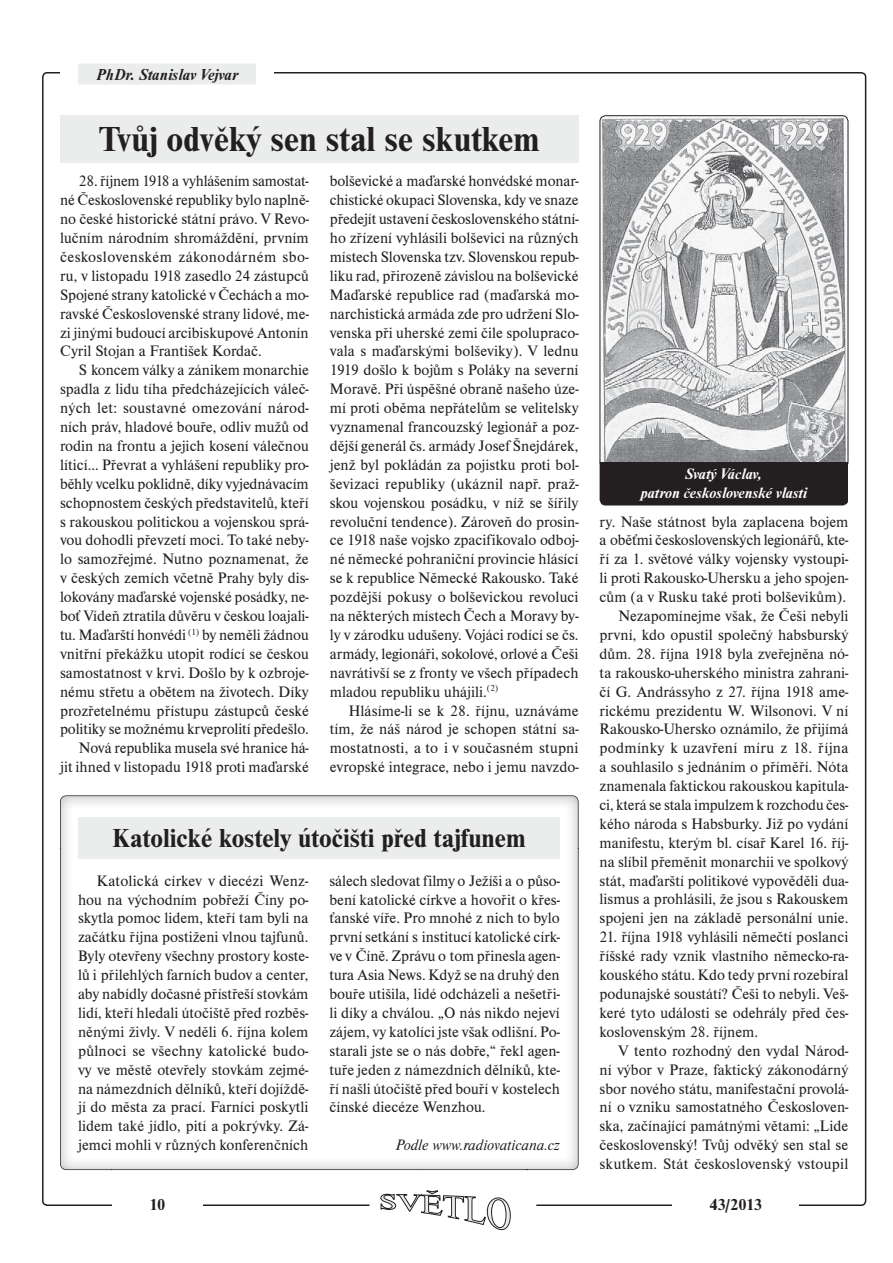
<style>
.page{position:relative;width:893px;height:1263px;background:#fff}
.page>*{position:absolute;margin:0;border:0;box-sizing:border-box;transform-origin:0 0}
.t1{font:700 36px "Nimbus Rom DEE";color:#231f20}
.t2{font:700 27px "Nimbus Rom DEE";color:#231f20}
.t3{font:italic 700 16.5px "Nimbus Rom DEE";color:#231f20}
.t4{font:700 16.5px "Nimbus Rom DEE";letter-spacing:-.02em;color:#231f20}
.t5{font:15.75px/18.9px "Nimbus Rom DEE";color:#231f20;text-align:justify}
.t6{font:italic 700 15.75px/18.9px "Nimbus Rom DEE";color:#fff;text-align:center}
.t7{font:italic 15.75px "Nimbus Rom DEE";color:#231f20}
</style>
<div class="page">
<svg style="left:380px;top:1190px;width:131px;height:41px"></svg>
<div style="left:78px;top:64px;width:178px;height:21px;background:#ebecec"></div>
<div style="left:60px;top:115px;width:518px;height:48px;background:#ebecec"></div>
<img style="left:600px;top:116px;width:248px;height:352px;border-radius:6px">
<div style="left:599px;top:115px;width:249px;height:353px;border:1px solid #231f20;border-radius:6px"></div>
<div style="left:599px;top:462px;width:249px;height:44px;background:#231f20"></div>
<img style="left:60px;top:795px;width:518px;height:53px">
<img style="left:60px;top:848px;width:52px;height:322px">
<img style="left:527px;top:848px;width:51px;height:322px">
<img style="left:111px;top:1168px;width:416px;height:2px">
<div style="left:78px;top:817px;width:482px;height:42px;background:#ebecec"></div>
<p class="t3" style="left:96px;top:68px;width:143px">PhDr. Stanislav Vejvar</p>
<h1 class="t1" style="left:99px;top:125px;width:442px">Tvůj odvěký sen stal se skutkem</h1>
<p class="t5" style="left:60px;top:173px;width:250px;text-indent:19px">28. říjnem 1918 a vyhlášením samostat&shy;né Československé republiky bylo naplně&shy;no české historické státní právo. V Revo&shy;lučním národním shromáždění, prvním československém zákonodárném sbo&shy;ru, v listopadu 1918 zasedlo 24 zástupců Spojené strany katolické v Čechách a mo&shy;ravské Československé strany lidové, me&shy;zi jinými budoucí arcibiskupové Antonín Cyril Stojan a František Kordač.</p>
<p class="t5" style="left:60px;top:362px;width:250px;text-align:right">S koncem války a zánikem monarchie spadla z lidu tíha předcházejících váleč&shy;ných let: soustavné omezování národ&shy;ních práv, hladové bouře, odliv mužů od rodin na frontu a jejich kosení válečnou líticí... Převrat a vyhlášení republiky pro&shy;běhly vcelku poklidně, díky vyjednávacím schopnostem českých představitelů, kteří s rakouskou politickou a vojenskou sprá&shy;vou dohodli převzetí moci. To také neby&shy;lo samozřejmé. Nutno poznamenat, že v českých zemích včetně Prahy byly dis&shy;lokovány maďarské vojenské posádky, ne&shy;boť Vídeň ztratila důvěru v českou loajali&shy;tu. Maďarští honvédi <sup>(1)</sup> by neměli žádnou vnitřní překážku utopit rodící se českou samostatnost v krvi. Došlo by k ozbroje&shy;nému střetu a obětem na životech. Díky prozřetelnému přístupu zástupců české politiky se možnému krveprolití předešlo.<br>Nová republika musela své hranice há-<br>jit ihned v listopadu 1918 proti maďarské</p>
<p class="t5" style="left:330px;top:173px;width:250px">bolševické a maďarské honvédské monar&shy;chistické okupaci Slovenska, kdy ve snaze předejít ustavení československého státní&shy;ho zřízení vyhlásili bolševici na různých místech Slovenska tzv. Slovenskou repub&shy;liku rad, přirozeně závislou na bolševické Maďarské republice rad (maďarská mo&shy;narchistická armáda zde pro udržení Slo&shy;venska při uherské zemi čile spolupraco&shy;vala s maďarskými bolševiky). V lednu 1919 došlo k bojům s Poláky na severní Moravě. Při úspěšné obraně našeho úze&shy;mí proti oběma nepřátelům se velitelsky vyznamenal francouzský legionář a poz&shy;dější generál čs. armády Josef Šnejdárek, jenž byl pokládán za pojistku proti bol&shy;ševizaci republiky (ukáznil např. praž&shy;skou vojenskou posádku, v níž se šířily revoluční tendence). Zároveň do prosin&shy;ce 1918 naše vojsko zpacifikovalo odboj&shy;né německé pohraniční provincie hlásící se k republice Německé Rakousko. Také pozdější pokusy o bolševickou revoluci na některých místech Čech a Moravy by&shy;ly v zárodku udušeny. Vojáci rodící se čs. armády, legionáři, sokolové, orlové a Češi navrátivší se z fronty ve všech případech mladou republiku uhájili.<sup>(2)</sup></p>
<p class="t5" style="left:330px;top:702px;width:250px;text-indent:19px">Hlásíme-li se k 28. říjnu, uznáváme tím, že náš národ je schopen státní sa&shy;mostatnosti, a to i v současném stupni evropské integrace, nebo i jemu navzdo-</p>
<h2 class="t2" style="left:112px;top:828px;width:414px">Katolické kostely útočišti před tajfunem</h2>
<p class="t5" style="left:78px;top:872px;width:232px;text-indent:19px">Katolická církev v diecézi Wenz&shy;hou na východním pobřeží Číny po&shy;skytla pomoc lidem, kteří tam byli na začátku října postiženi vlnou tajfunů.<br>Byly otevřeny všechny prostory koste&shy;lů i přilehlých farních budov a center, aby nabídly dočasné přístřeší stovkám lidí, kteří hledali útočiště před rozběs&shy;něnými živly. V neděli 6. října kolem půlnoci se všechny katolické budo&shy;vy ve městě otevřely stovkám zejmé&shy;na námezdních dělníků, kteří dojíždě&shy;jí do města za prací. Farníci poskytli lidem také jídlo, pití a pokrývky. Zá&shy;jemci mohli v různých konferenčních</p>
<p class="t5" style="left:329px;top:872px;width:232px">sálech sledovat filmy o Ježíši a o půso&shy;bení katolické církve a hovořit o křes&shy;ťanské víře. Pro mnohé z nich to bylo první setkání s institucí katolické círk&shy;ve v Číně. Zprávu o tom přinesla agen&shy;tura Asia News. Když se na druhý den bouře utišila, lidé odcházeli a nešetři&shy;li díky a chválou. „O nás nikdo nejeví zájem, vy katolíci jste však odlišní. Po&shy;starali jste se o nás dobře,“ řekl agen&shy;tuře jeden z námezdních dělníků, kte&shy;ří našli útočiště před bouří v kostelech čínské diecéze Wenzhou.</p>
<p class="t7" style="left:396px;top:1139px;width:165px">Podle www.radiovaticana.cz</p>
<p class="t6" style="left:640px;top:466px;width:168px">Svatý Václav,<br>patron československé vlasti</p>
<p class="t5" style="left:599px;top:513px;width:250px;text-align:right">ry. Naše státnost byla zaplacena bojem a oběťmi československých legionářů, kte&shy;ří za 1. světové války vojensky vystoupi&shy;li proti Rakousko-Uhersku a jeho spojen&shy;cům (a v Rusku také proti bolševikům).<br>Nezapomínejme však, že Češi nebyli první, kdo opustil společný habsburský dům. 28. října 1918 byla zveřejněna nó&shy;ta rakousko-uherského ministra zahrani&shy;čí G. Andrássyho z 27. října 1918 ame&shy;rickému prezidentu W. Wilsonovi. V ní Rakousko-Uhersko oznámilo, že přijímá podmínky k uzavření míru z 18. října a souhlasilo s jednáním o příměří. Nóta znamenala faktickou rakouskou kapitula&shy;ci, která se stala impulzem k rozchodu čes&shy;kého národa s Habsburky. Již po vydání manifestu, kterým bl. císař Karel 16. říj&shy;na slíbil přeměnit monarchii ve spolkový stát, maďarští politikové vypověděli dua&shy;lismus a prohlásili, že jsou s Rakouskem spojeni jen na základě personální unie.</p>
<p class="t5" style="left:599px;top:929px;width:250px">21. října 1918 vyhlásili němečtí poslanci říšské rady vznik vlastního německo-ra&shy;kouského státu. Kdo tedy první rozebíral podunajské soustátí? Češi to nebyli. Veš&shy;keré tyto události se odehrály před čes&shy;koslovenským 28. říjnem.</p>
<p class="t5" style="left:599px;top:1042px;width:250px;text-indent:19px">V tento rozhodný den vydal Národ&shy;ní výbor v Praze, faktický zákonodárný sbor nového státu, manifestační provolá&shy;ní o vzniku samostatného Českosloven&shy;ska, začínající památnými větami: „Lide československý! Tvůj odvěký sen stal se skutkem. Stát československý vstoupil</p>
<p class="t4" style="left:150px;top:1198px;width:17px">10</p>
<p class="t4" style="left:709px;top:1198px;width:54px">43/2013</p>
</div>
